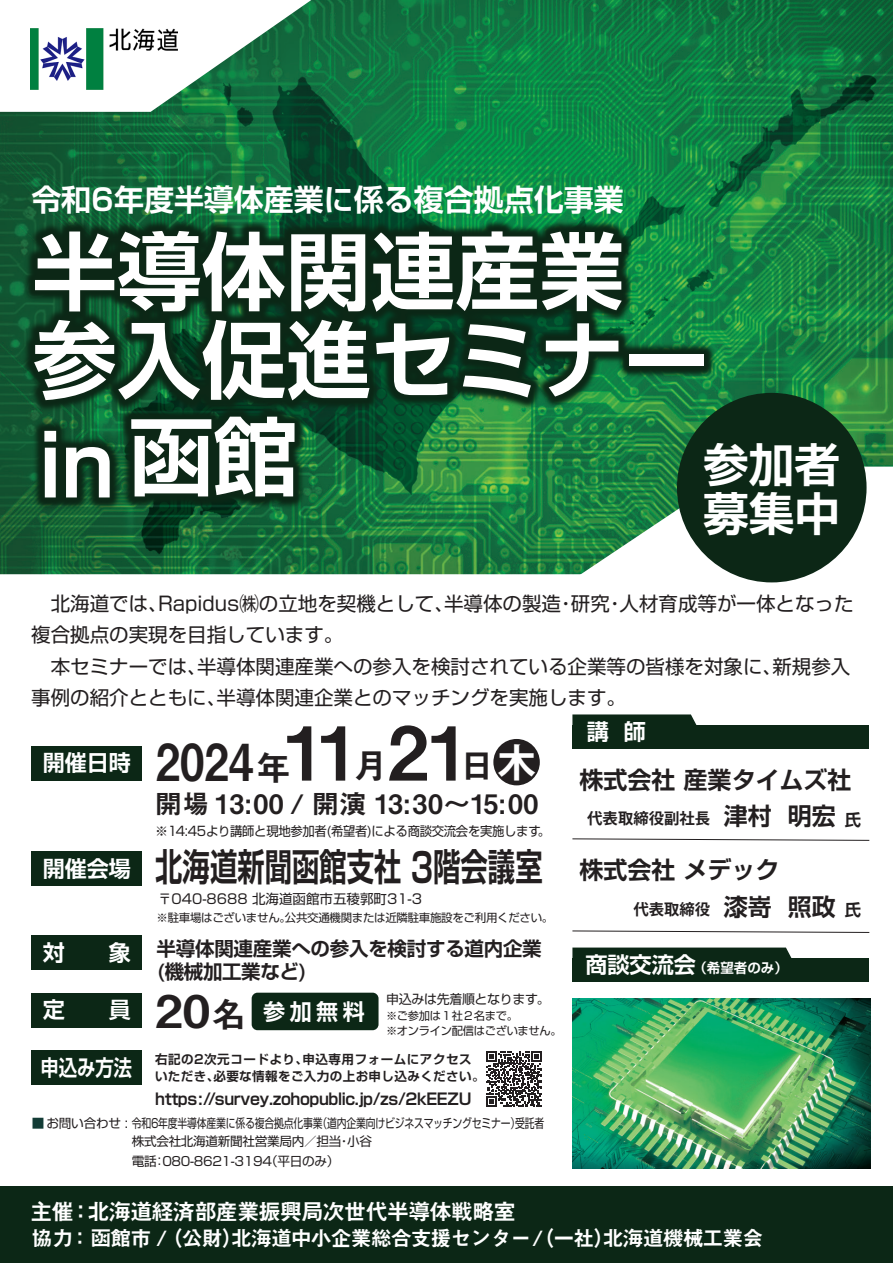
<style>
.page{position:relative;width:893px;height:1263px;background:#fff}
.page>*{position:absolute;margin:0;border:0;box-sizing:border-box;transform-origin:0 0}
.t1{font:700 84.6px/88.7px "Shin Go Pro De";color:#fff}
.t2{font:51px "Midashi Go Pro MB31";color:#231f20;scale:.86 1}
.t3{font:700 45.6px/48.4px "Shin Go Pro De";color:#fff}
.t4{font:45px "Midashi Go Pro MB31";color:#231f20;scale:1.1 1}
.t5{font:700 37.5px "Shin Go Pro De";color:#231f20;scale:.73 1}
.t6{font:35.1px "Midashi Go Pro MB31";color:#231f20}
.t7{font:700 30px "Shin Go Pro De";color:#fff}
.t8{font:26.85px "Midashi Go Pro MB31";letter-spacing:.02em;color:#231f20}
.t9{font:700 24px "Shin Go Pro De";color:#231f20}
.t10{font:22.5px "Midashi Go Pro MB31";letter-spacing:-.05em;color:#fff}
.t11{font:700 22.05px "Shin Go Pro De";color:#fff}
.t12{font:700 22.05px "Shin Go Pro De";color:#fff;scale:.83 1}
.t13{font:21px "Midashi Go Pro MB31";letter-spacing:-.05em;color:#fff}
.t14{font:19.5px/31.5px "Shin Go Pro";color:#231f20}
.t15{font:700 19.5px/22.5px "Shin Go Pro De";letter-spacing:-.015em;color:#231f20}
.t16{font:700 15.9px "Shin Go Pro De";letter-spacing:-.025em;color:#231f20}
.t17{font:700 15.3px "Koz Go Pr 6 N";color:#231f20}
.t18{font:13.5px "Shin Go Pro";color:#231f20}
.t19{font:700 13.5px "Shin Go Pro De";color:#fff}
.t20{font:13.05px "Shin Go Pro";letter-spacing:-.02em;color:#231f20}
.t21{font:12.6px/18.1px "Shin Go Pro";letter-spacing:-.02em;color:#231f20}
.t22{font:700 12.6px/17.2px "Shin Go Pro De";letter-spacing:.035em;color:#231f20}
.t23{font:11.4px "Shin Go Pro";letter-spacing:-.025em;color:#231f20}
.t24{font:11.25px/14.7px "Shin Go Pro";letter-spacing:-.025em;color:#231f20}
.s1{font-size:35.1px}
.s2{font-size:74.25px}
.s3{font-family:"Koz Go Pr 6 N";font-weight:700;font-size:38.55px;color:#fff}
.s4{font-size:22.05px;color:#fff}
.s5{font-size:40.5px}
.s6{color:#133c36}
.s7{font-family:"Shin Go Pro De";font-size:24px}
.s8{font-family:"Shin Go Pro De";font-size:16.35px}
</style>
<div class="page">
<img style="left:0;top:0;width:893px;height:1169px">
<div style="left:0;top:1186px;width:893px;height:77px;background:#0c2716"></div>
<svg style="left:574px;top:467px;width:319px;height:111px"></svg>
<svg style="left:0;top:0;width:311px;height:112px"></svg>
<img style="left:0;top:169px;width:766px;height:390px">
<img style="left:30px;top:29px;width:147px;height:60px">
<div style="left:677px;top:393px;width:189px;height:189px;background:#0c2716;border-radius:50%"></div>
<div style="left:31px;top:746px;width:111px;height:35px;background:#0c2716"></div>
<div style="left:31px;top:851px;width:111px;height:35px;background:#0c2716"></div>
<div style="left:31px;top:993px;width:111px;height:35px;background:#0c2716"></div>
<div style="left:31px;top:935px;width:111px;height:35px;background:#0c2716"></div>
<div style="left:31px;top:1050px;width:111px;height:35px;background:#0c2716"></div>
<div style="left:493px;top:739px;width:47px;height:46px;background:#231f20;border-radius:50%"></div>
<div style="left:252px;top:993px;width:127px;height:37px;background:#0c2716;border-radius:6px"></div>
<div style="left:572px;top:725px;width:297px;height:23px;background:#0c2716"></div>
<svg style="left:572px;top:714px;width:135px;height:11px"></svg>
<div style="left:572px;top:958px;width:297px;height:23px;background:#0c2716"></div>
<svg style="left:572px;top:947px;width:230px;height:11px;background:#263e2f"></svg>
<svg style="left:572px;top:838px;width:298px;height:3px"></svg>
<svg style="left:572px;top:930px;width:298px;height:3px"></svg>
<svg style="left:487px;top:1052px;width:55px;height:55px"></svg>
<img style="left:572px;top:998px;width:298px;height:171px">
<h3 class="t7" style="left:31px;top:175px;width:594px">令和6年度半導体産業に係る複合拠点化事業</h3>
<h1 class="t1" style="left:32px;top:217px;width:678px">半導体関連産業参入促進セミナー</h1>
<h1 class="t1" style="left:129px;top:402px;width:171px">函館</h1>
<h1 class="t1" style="left:39px;top:411px;width:77px">in</h1>
<h3 class="t3" style="left:703px;top:435px;width:138px">参加者募集中</h3>
<p class="t14" style="left:31px;top:585px;width:824px">　北海道では、Rapidus㈱の立地を契機として、半導体の製造・研究・人材育成等が一体となった複合拠点の実現を目指しています。<br>　本セミナーでは、半導体関連産業への参入を検討されている企業等の皆様を対象に、新規参入事例の紹介とともに、半導体関連企業とのマッチングを実施します。</p>
<p class="t11" style="left:43px;top:745px;width:90px">開催日時</p>
<h2 class="t2" style="left:156px;top:720px;width:238px">2024<span class="s1">年</span><span class="s2">11</span></h2>
<h3 class="t6" style="left:353px;top:738px;width:184px">月<span class="s2">21</span>日<span class="s3">木</span></h3>
<h3 class="t8" style="left:155px;top:782px;width:385px">開場 13:00 / 開演 13:30～15:00</h3>
<p class="t20" style="left:155px;top:820px;width:396px">※14:45より講師と現地参加者(希望者)による商談交流会を実施します。</p>
<h3 class="t5" style="left:43px;top:836px;width:686px"><span class="s4">開催会場</span> 北海道新聞函館支社 <span class="s5">3</span>階会議室</h3>
<p class="t11" style="left:43px;top:934px;width:90px">対　　象</p>
<p class="t11" style="left:43px;top:992px;width:90px">定　　員</p>
<p class="t12" style="left:41px;top:1049px;width:112px">申込み方法</p>
<p class="t18" style="left:158px;top:888px;width:265px">〒040-8688 北海道函館市五稜郭町31-3</p>
<p class="t23" style="left:157px;top:908px;width:398px">※駐車場はございません。公共交通機関または近隣駐車施設をご利用ください。</p>
<p class="t15" style="left:157px;top:935px;width:387px">半導体関連産業への参入を検討する道内企業(機械加工業など)</p>
<h3 class="t4" style="left:155px;top:975px;width:84px">20<span class="s1">名</span></h3>
<p class="t11" style="left:263px;top:993px;width:103px">参加無料</p>
<p class="t20" style="left:386px;top:988px;width:165px">申込みは先着順となります。</p>
<p class="t24" style="left:386px;top:1007px;width:177px">※ご参加は１社２名まで。<br>※オンライン配信はございません。</p>
<p class="t22" style="left:155px;top:1049px;width:331px">右記の2次元コードより、申込専用フォームにアクセスいただき、必要な情報をご入力の上お申し込みください。</p>
<p class="t16" style="left:155px;top:1086px;width:318px">https://survey.zohopublic.jp/zs/2kEEZU</p>
<p class="t21" style="left:132px;top:1112px;width:414px;text-indent:-100px"><span class="s6">■</span> お問い合わせ : 令和6年度半導体産業に係る複合拠点化事業（道内企業向けビジネスマッチングセミナー）受託者株式会社北海道新聞社営業局内／担当・小谷</p>
<p class="t21" style="left:132px;top:1150px;width:209px">電話：080-8621-3194（平日のみ）</p>
<p class="t10" style="left:30px;top:1193px;width:487px">主催：北海道経済部産業振興局次世代半導体戦略室</p>
<p class="t11" style="left:587px;top:713px;width:60px">講 師</p>
<p class="t9" style="left:579px;top:760px;width:273px">株式会社 産業タイムズ社</p>
<p class="t17" style="left:587px;top:810px;width:275px">代表取締役副社長 <span class="s7">津村 明宏</span><span class="s8">氏</span></p>
<p class="t9" style="left:579px;top:850px;width:201px">株式会社 メデック</p>
<p class="t17" style="left:633px;top:900px;width:229px">代表取締役 <span class="s7">漆嵜 照政</span><span class="s8">氏</span></p>
<p class="t11" style="left:585px;top:947px;width:112px">商談交流会</p>
<p class="t19" style="left:693px;top:957px;width:96px">（希望者のみ）</p>
<p class="t13" style="left:31px;top:1221px;width:734px">協力：函館市 /（公財）北海道中小企業総合支援センター/（一社）北海道機械工業会</p>
</div>
